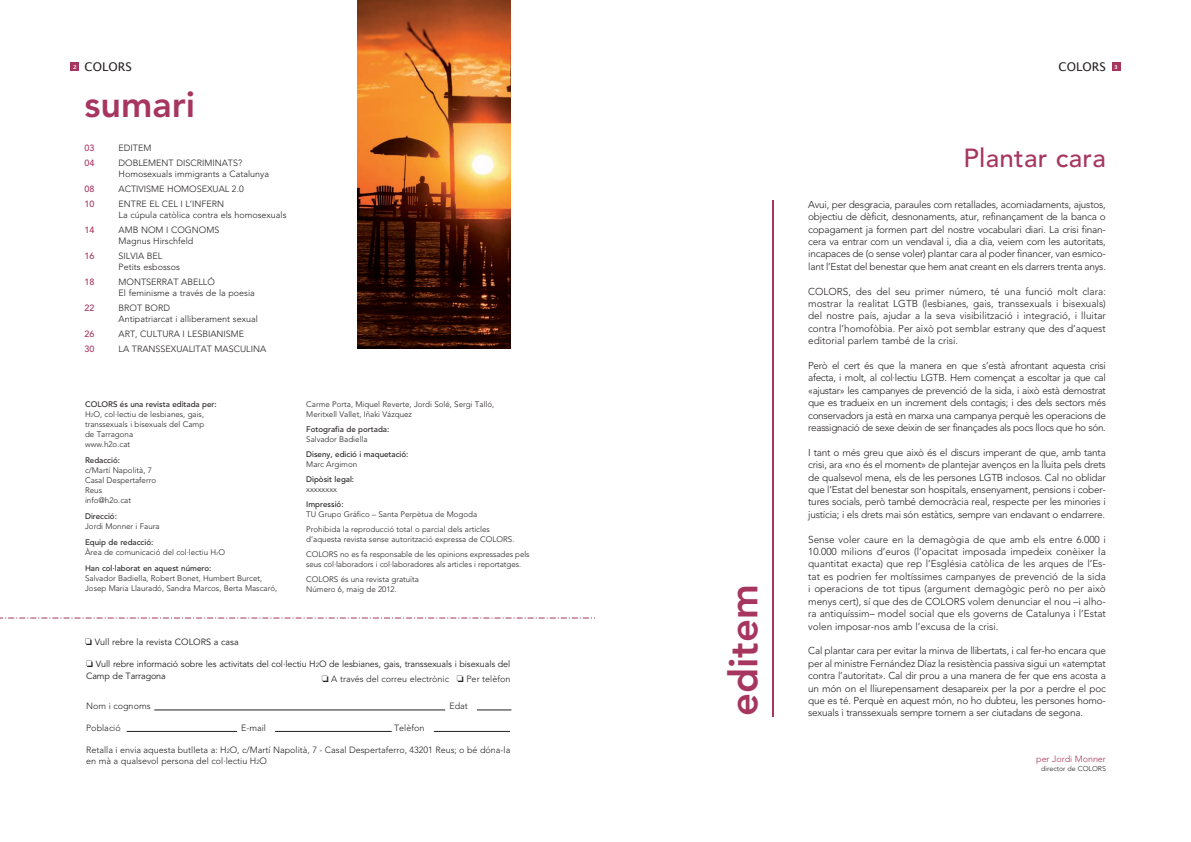
<style>
.page{position:relative;width:1191px;height:842px;background:#fff}
.page>*{position:absolute;margin:0;border:0;box-sizing:border-box;transform-origin:0 0}
.t1{font:800 40px "Avenir";color:#a63660}
.t2{font:800 36px "Avenir";color:#a63660}
.t3{font:500 26px "Avenir";letter-spacing:.01em;color:#a63660}
.t4{font:12px "Lucida Grande";color:#231f20}
.t5{font:300 10px/12.4px "Avenir";letter-spacing:-.02em;color:#231f20;text-align:justify}
.t6{font:300 9px/11px "Avenir";color:#231f20}
.t7{font:9px/12px "Avenir";letter-spacing:-.01em;color:#231f20}
.t8{font:500 9px "Avenir";color:#a63660}
.t9{font:300 9px "Avenir";letter-spacing:-.005em;color:#a63660}
.t10{font:300 8px/10px "Avenir";color:#231f20}
.t11{font:500 8px "Avenir";color:#231f20}
.t12{font:300 7px "Avenir";color:#231f20}
.s1{font-weight:500}
.s2{font-size:5px}
.s3{font-size:4px}
.s4{font-size:6px}
</style>
<div class="page">
<div style="left:70px;top:62px;width:9px;height:9px;background:#a63660"></div>
<div style="left:1111px;top:62px;width:9px;height:9px;background:#a63660"></div>
<svg style="left:0;top:617px;width:595px;height:1px"></svg>
<hr style="left:154px;top:710px;width:291px;height:1px;background:#231f20">
<hr style="left:477px;top:710px;width:34px;height:1px;background:#231f20">
<hr style="left:127px;top:731px;width:110px;height:1px;background:#231f20">
<hr style="left:275px;top:731px;width:117px;height:1px;background:#231f20">
<hr style="left:434px;top:731px;width:76px;height:1px;background:#231f20">
<img style="left:357px;top:0;width:153px;height:348px">
<hr style="left:772px;top:200px;width:1px;height:516px;background:#a63660">
<p class="t4" style="left:73px;top:60px;width:60px"><sup>2</sup> COLORS</p>
<p class="t4" style="left:1058px;top:60px;width:61px">COLORS <sup>3</sup></p>
<h2 class="t2" style="left:85px;top:83px;width:112px">sumari</h2>
<p class="t8" style="left:85px;top:142px;width:12px">03</p>
<p class="t6" style="left:119px;top:142px;width:34px">EDITEM</p>
<p class="t8" style="left:85px;top:157px;width:12px">04</p>
<p class="t6" style="left:119px;top:157px;width:152px">DOBLEMENT DISCRIMINATS?<br>Homosexuals immigrants a Catalunya</p>
<p class="t8" style="left:85px;top:183px;width:12px">08</p>
<p class="t6" style="left:119px;top:183px;width:127px">ACTIVISME HOMOSEXUAL 2.0</p>
<p class="t8" style="left:85px;top:198px;width:12px">10</p>
<p class="t6" style="left:119px;top:198px;width:169px">ENTRE EL CEL I L’INFERN<br>La cúpula catòlica contra els homosexuals</p>
<p class="t8" style="left:85px;top:224px;width:12px">14</p>
<p class="t6" style="left:119px;top:224px;width:102px">AMB NOM I COGNOMS<br>Magnus Hirschfeld</p>
<p class="t8" style="left:85px;top:250px;width:12px">16</p>
<p class="t6" style="left:119px;top:250px;width:63px">SILVIA BEL<br>Petits esbossos</p>
<p class="t8" style="left:85px;top:277px;width:12px">18</p>
<p class="t6" style="left:119px;top:276px;width:138px">MONTSERRAT ABELLÓ<br>El feminisme a través de la poesia</p>
<p class="t8" style="left:85px;top:303px;width:12px">22</p>
<p class="t6" style="left:119px;top:302px;width:141px">BROT BORD<br>Antipatriarcat i alliberament sexual</p>
<p class="t8" style="left:85px;top:329px;width:12px">26</p>
<p class="t6" style="left:119px;top:328px;width:127px">ART, CULTURA I LESBIANISME</p>
<p class="t8" style="left:85px;top:344px;width:12px">30</p>
<p class="t6" style="left:119px;top:343px;width:149px">LA TRANSSEXUALITAT MASCULINA</p>
<p class="t10" style="left:85px;top:399px;width:133px"><span class="s1">COLORS és una revista editada per:<br></span>H<span class="s2">2</span>O, col·lectiu de lesbianes, gais, transsexuals i bisexuals del Camp<br>de Tarragona<br>www.h2o.cat</p>
<p class="t11" style="left:85px;top:456px;width:36px">Redacció:</p>
<p class="t10" style="left:85px;top:465px;width:73px">c/Martí Napolità, 7<br>Casal Despertaferro<br>Reus<br>info@h2o.cat</p>
<p class="t11" style="left:85px;top:512px;width:33px">Direcció:</p>
<p class="t10" style="left:85px;top:521px;width:76px">Jordi Monner i Faura</p>
<p class="t10" style="left:85px;top:537px;width:141px"><span class="s1">Equip de redacció:<br></span>Àrea de comunicació del col·lectiu H<span class="s3">2</span>O</p>
<p class="t11" style="left:85px;top:564px;width:128px">Han col·laborat en aquest número:</p>
<p class="t10" style="left:85px;top:573px;width:194px">Salvador Badiella, Robert Bonet, Humbert Burcet,<br>Josep Maria Llauradó, Sandra Marcos, Berta Mascaró,</p>
<p class="t7" style="left:85px;top:636px;width:155px">□ Vull rebre la revista COLORS a casa</p>
<p class="t10" style="left:306px;top:399px;width:190px">Carme Porta, Miquel Reverte, Jordi Solé, Sergi Talló,<br>Meritxell Vallet, Iñaki Vázquez</p>
<p class="t11" style="left:306px;top:425px;width:84px">Fotografia de portada:</p>
<p class="t10" style="left:306px;top:434px;width:63px">Salvador Badiella</p>
<p class="t11" style="left:306px;top:450px;width:104px">Diseny, edició i maquetació:</p>
<p class="t10" style="left:306px;top:459px;width:53px">Marc Argimon</p>
<p class="t11" style="left:306px;top:475px;width:49px">Dipòsit legal:</p>
<p class="t10" style="left:306px;top:484px;width:32px">xxxxxxxx</p>
<p class="t11" style="left:306px;top:500px;width:39px">Impressió:</p>
<p class="t10" style="left:306px;top:507px;width:185px;line-height:15px">TU Grupo Gráfico – Santa Perpètua de Mogoda<br>Prohibida la reproducció total o parcial dels articles</p>
<p class="t10" style="left:306px;top:532px;width:225px;line-height:15px">d’aquesta revista sense autorització expressa de COLORS.<br>COLORS no es fa responsable de les opinions expressades pels</p>
<p class="t10" style="left:306px;top:557px;width:216px;line-height:15px">seus col·laboradors i col·laboradores als articles i reportatges.<br>COLORS és una revista gratuïta</p>
<p class="t10" style="left:306px;top:584px;width:92px">Número 6, maig de 2012.</p>
<p class="t7" style="left:86px;top:658px;width:426px">□ Vull rebre informació sobre les activitats del col·lectiu H<span class="s4">2</span>O de lesbianes, gais, transsexuals i bisexuals del<br>Camp de Tarragona</p>
<p class="t6" style="left:322px;top:673px;width:190px">□ A través del correu electrònic □ Per telèfon</p>
<p class="t6" style="left:86px;top:700px;width:66px">Nom i cognoms</p>
<p class="t6" style="left:449px;top:700px;width:20px">Edat</p>
<p class="t6" style="left:86px;top:722px;width:36px">Població</p>
<p class="t6" style="left:241px;top:722px;width:26px">E-mail</p>
<p class="t6" style="left:394px;top:722px;width:32px">Telèfon</p>
<p class="t6" style="left:86px;top:744px;width:426px">Retalla i envia aquesta butlleta a: H<span class="s4">2</span>O, c/Martí Napolità, 7 - Casal Despertaferro, 43201 Reus; o bé dóna-la en mà a qualsevol persona del col·lectiu H<span class="s4">2</span>O</p>
<h1 class="t1" style="left:720px;top:716px;width:133px;rotate:-90deg">editem</h1>
<h3 class="t3" style="left:963px;top:143px;width:144px">Plantar cara</h3>
<p class="t5" style="left:808px;top:198px;width:299px">Avui, per desgracia, paraules com retallades, acomiadaments, ajustos, objectiu de dèficit, desnonaments, atur, refinançament de la banca o copagament ja formen part del nostre vocabulari diari. La crisi finan&shy;cera va entrar com un vendaval i, dia a dia, veiem com les autoritats, incapaces de (o sense voler) plantar cara al poder financer, van esmico&shy;lant l’Estat del benestar que hem anat creant en els darrers trenta anys.</p>
<p class="t5" style="left:808px;top:285px;width:299px">COLORS, des del seu primer número, té una funció molt clara: mostrar la realitat LGTB (lesbianes, gais, transsexuals i bisexuals) del nostre país, ajudar a la seva visibilització i integració, i lluitar contra l’homofòbia. Per això pot semblar estrany que des d’aquest editorial parlem també de la crisi.</p>
<p class="t5" style="left:808px;top:359px;width:299px">Però el cert és que la manera en que s’està afrontant aquesta crisi afecta, i molt, al col·lectiu LGTB. Hem començat a escoltar ja que cal «ajustar» les campanyes de prevenció de la sida, i això està demostrat que es tradueix en un increment dels contagis; i des dels sectors més conservadors ja està en marxa una campanya perquè les operacions de reassignació de sexe deixin de ser finançades als pocs llocs que ho són.</p>
<p class="t5" style="left:808px;top:446px;width:299px">I tant o més greu que això és el discurs imperant de que, amb tanta crisi, ara «no és el moment» de plantejar avenços en la lluita pels drets de qualsevol mena, els de les persones LGTB inclosos. Cal no oblidar que l’Estat del benestar son hospitals, ensenyament, pensions i cober&shy;tures socials, però també democràcia real, respecte per les minories i justícia; i els drets mai són estàtics, sempre van endavant o endarrere.</p>
<p class="t5" style="left:808px;top:533px;width:299px">Sense voler caure en la demagògia de que amb els entre 6.000 i 10.000 milions d’euros (l’opacitat imposada impedeix conèixer la quantitat exacta) que rep l’Església catòlica de les arques de l’Es&shy;tat es podrien fer moltíssimes campanyes de prevenció de la sida i operacions de tot tipus (argument demagògic però no per això menys cert), sí que des de COLORS volem denunciar el nou –i alho&shy;ra antiquíssim– model social que els governs de Catalunya i l’Estat volen imposar-nos amb l’excusa de la crisi.</p>
<p class="t5" style="left:808px;top:645px;width:299px">Cal plantar cara per evitar la minva de llibertats, i cal fer-ho encara que per al ministre Fernández Díaz la resistència passiva sigui un «atemptat contra l’autoritat». Cal dir prou a una manera de fer que ens acosta a un món on el lliurepensament desapareix per la por a perdre el poc que es té. Perquè en aquest món, no ho dubteu, les persones homo&shy;sexuals i transsexuals sempre tornem a ser ciutadans de segona.</p>
<p class="t9" style="left:1036px;top:753px;width:71px">per Jordi Monner</p>
<p class="t12" style="left:1041px;top:764px;width:66px">director de COLORS</p>
</div>
